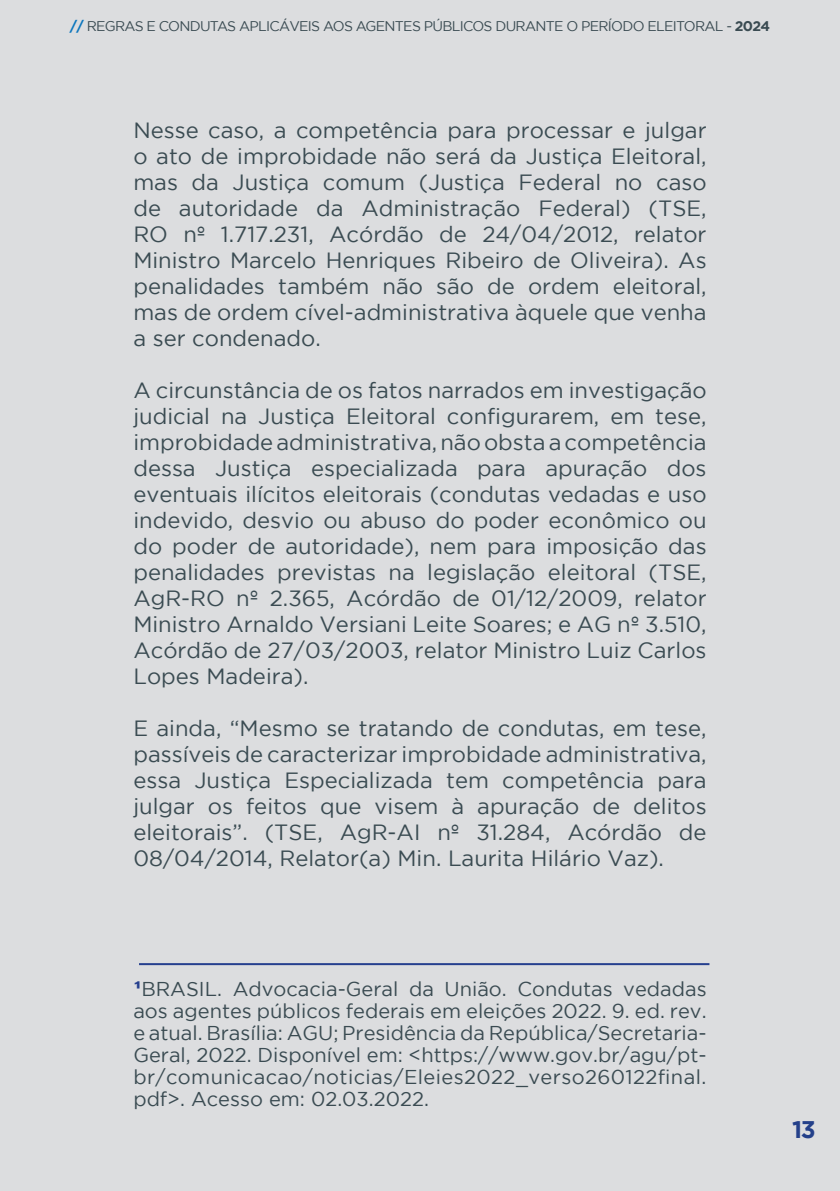
<style>
.page{position:relative;width:840px;height:1191px;background:#fff}
.page>*{position:absolute;margin:0;border:0;box-sizing:border-box;transform-origin:0 0}
.t1{font:700 24px "Gotham";color:#24408a}
.t2{font:22px/26px "Gotham";color:#3a4b52;text-align:justify}
.t3{font:20px/22px "Gotham";letter-spacing:.02em;color:#3a4b52;text-align:justify}
.t4{font:14px "Gotham";letter-spacing:-.05em;color:#3a4b52}
.s1{font-weight:700;color:#0c76bd}
.s2{font-weight:700}
.s3{font-family:"Arial";font-weight:900;color:#253f8e}
</style>
<div class="page">
<div style="left:0;top:0;width:839px;height:1191px;background:#dcdddf"></div>
<hr style="left:139px;top:963px;width:570px;height:2px;background:#253f8e">
<p class="t4" style="left:70px;top:18px;width:701px"><span class="s1">//</span> REGRAS E CONDUTAS APLICÁVEIS AOS AGENTES PÚBLICOS DURANTE O PERÍODO ELEITORAL - <span class="s2">2024</span></p>
<p class="t2" style="left:133px;top:117px;width:574px">Nesse caso, a competência para processar e julgar o ato de improbidade não será da Justiça Eleitoral, mas da Justiça comum (Justiça Federal no caso de autoridade da Administração Federal) (TSE, RO nº 1.717.231, Acórdão de 24/04/2012, relator Ministro Marcelo Henriques Ribeiro de Oliveira). As penalidades também não são de ordem eleitoral, mas de ordem cível-administrativa àquele que venha a ser condenado.</p>
<p class="t2" style="left:133px;top:377px;width:574px">A circunstância de os fatos narrados em investigação judicial na Justiça Eleitoral configurarem, em tese, improbidade administrativa, não obsta a competência dessa Justiça especializada para apuração dos eventuais ilícitos eleitorais (condutas vedadas e uso indevido, desvio ou abuso do poder econômico ou do poder de autoridade), nem para imposição das penalidades previstas na legislação eleitoral (TSE, AgR-RO nº 2.365, Acórdão de 01/12/2009, relator Ministro Arnaldo Versiani Leite Soares; e AG nº 3.510, Acórdão de 27/03/2003, relator Ministro Luiz Carlos Lopes Madeira).</p>
<p class="t2" style="left:133px;top:715px;width:574px">E ainda, “Mesmo se tratando de condutas, em tese, passíveis de caracterizar improbidade administrativa, essa Justiça Especializada tem competência para julgar os feitos que visem à apuração de delitos eleitorais”. (TSE, AgR-AI nº 31.284, Acórdão de 08/04/2014, Relator(a) Min. Laurita Hilário Vaz).</p>
<p class="t3" style="left:133px;top:977px;width:574px"><span class="s3">¹</span>BRASIL. Advocacia-Geral da União. Condutas vedadas aos agentes públicos federais em eleições 2022. 9. ed. rev. e atual. Brasília: AGU; Presidência da República/Secretaria-Geral, 2022. Disponível em: &lt;https://www.gov.br/agu/pt&shy;br/comunicacao/noticias/Eleies2022_verso260122final. pdf&gt;. Acesso em: 02.03.2022.</p>
<p class="t1" style="left:791px;top:1115px;width:25px">13</p>
</div>
